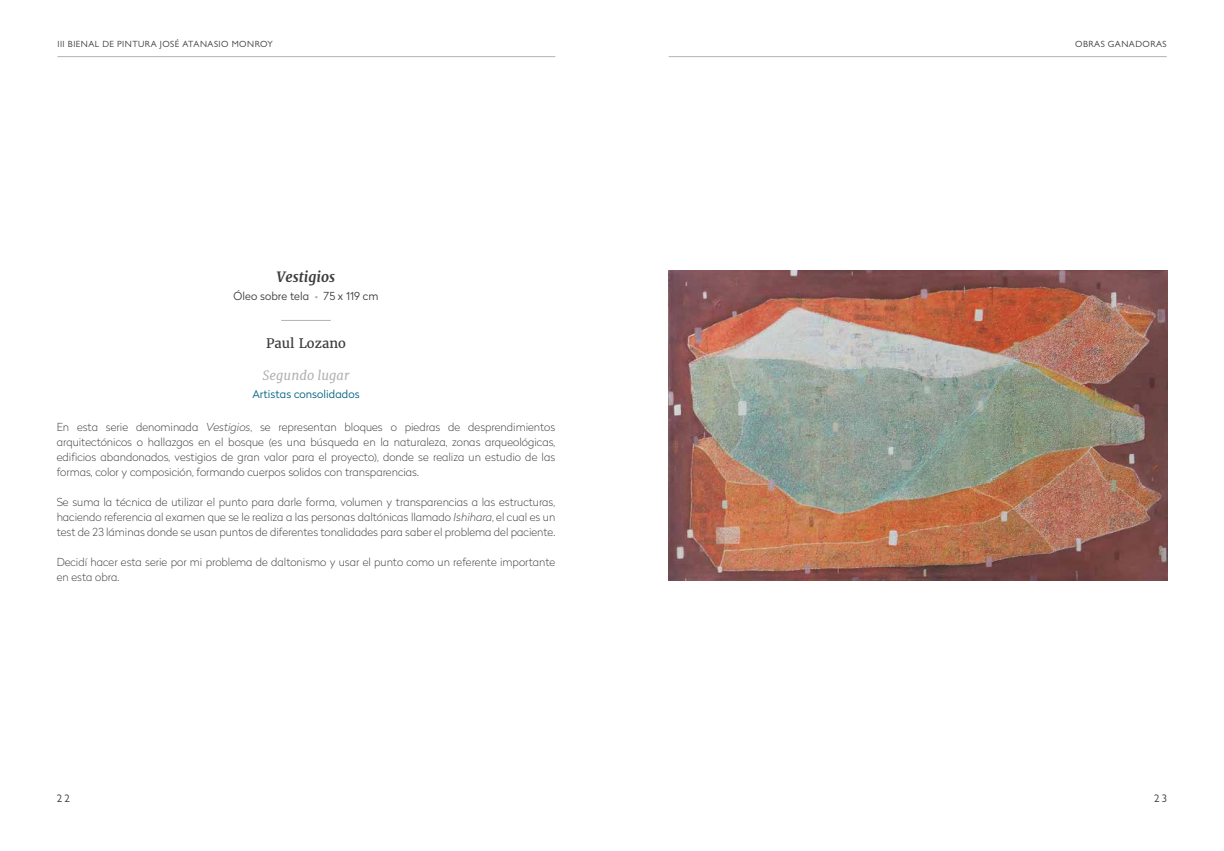
<style>
.page{position:relative;width:1224px;height:851px;background:#fff}
.page>*{position:absolute;margin:0;border:0;box-sizing:border-box;transform-origin:0 0}
.t1{font:italic 700 14px "Merriweather";letter-spacing:.005em;color:#3c3c3b}
.t2{font:italic 13px "Merriweather";letter-spacing:.005em;color:#b3b2b2}
.t3{font:13px "Merriweather";letter-spacing:.005em;color:#3c3c3b}
.t4{font:100 11px/15px "Radikal";color:#3c3c3b;text-align:justify}
.t5{font:300 11px "Radikal";letter-spacing:.005em;color:#3c3c3b}
.t6{font:300 11px "Radikal";letter-spacing:.005em;color:#006080}
.t7{font:11px "Gill Sans MT Pro";color:#3c3c3b}
.t8{font:9px "Gill Sans MT Pro";letter-spacing:.05em;color:#3c3c3b}
.s1{color:#b3b2b2}
.s2{font-style:italic}
</style>
<div class="page">
<hr style="left:57px;top:56px;width:498px;height:1px;background:#b3b2b2">
<hr style="left:669px;top:56px;width:498px;height:1px;background:#b3b2b2">
<hr style="left:281px;top:320px;width:50px;height:1px;background:#b3b2b2">
<img style="left:669px;top:271px;width:498px;height:309px">
<p class="t8" style="left:57px;top:39px;width:217px">III BIENAL DE PINTURA JOSÉ ATANASIO MONROY</p>
<p class="t8" style="left:1075px;top:39px;width:93px">OBRAS GANADORAS</p>
<p class="t1" style="left:277px;top:268px;width:60px">Vestigios</p>
<p class="t5" style="left:234px;top:288px;width:146px">Óleo sobre tela <span class="s1">•</span> 75 x 119 cm</p>
<p class="t3" style="left:266px;top:335px;width:81px">Paul Lozano</p>
<p class="t2" style="left:263px;top:366px;width:88px">Segundo lugar</p>
<p class="t6" style="left:252px;top:386px;width:109px">Artistas consolidados</p>
<p class="t4" style="left:57px;top:419px;width:500px">En esta serie denominada <span class="s2">Vestigios</span>, se representan bloques o piedras de desprendimientos arquitectónicos o hallazgos en el bosque (es una búsqueda en la naturaleza, zonas arqueológicas, edificios abandonados, vestigios de gran valor para el proyecto), donde se realiza un estudio de las formas, color y composición, formando cuerpos solidos con transparencias.</p>
<p class="t4" style="left:57px;top:494px;width:500px">Se suma la técnica de utilizar el punto para darle forma, volumen y transparencias a las estructuras, haciendo referencia al examen que se le realiza a las personas daltónicas llamado <span class="s2">Ishihara</span>, el cual es un test de 23 láminas donde se usan puntos de diferentes tonalidades para saber el problema del paciente.</p>
<p class="t4" style="left:57px;top:554px;width:500px">Decidí hacer esta serie por mi problema de daltonismo y usar el punto como un referente importante en esta obra.</p>
<p class="t7" style="left:57px;top:791px;width:15px">22</p>
<p class="t7" style="left:1154px;top:791px;width:15px">23</p>
</div>
